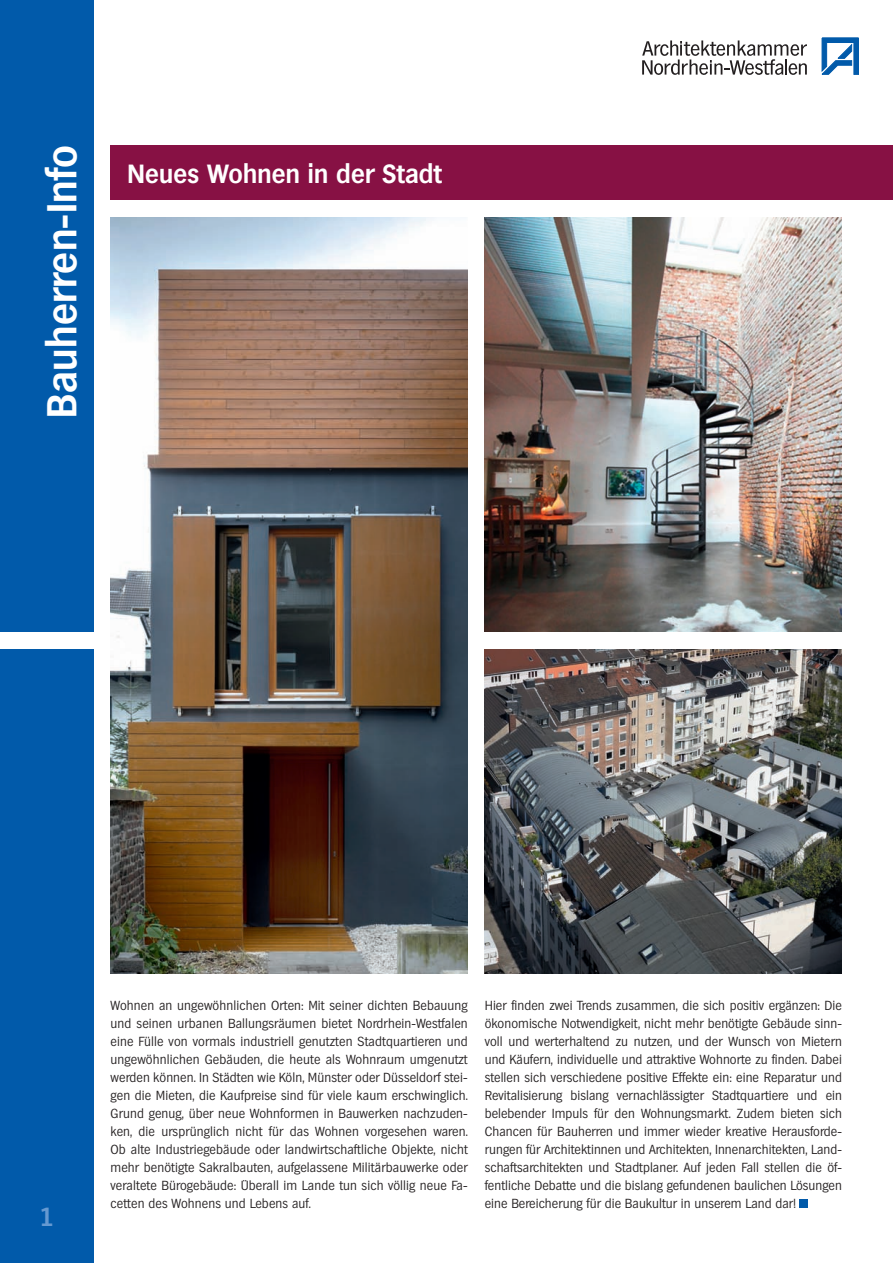
<style>
.page{position:relative;width:893px;height:1263px;background:#fff}
.page>*{position:absolute;margin:0;border:0;box-sizing:border-box;transform-origin:0 0}
.t1{font:600 40.5px "Hamburg TS";letter-spacing:.01em;color:#fff}
.t2{font:600 25.5px "Hamburg TS";letter-spacing:.01em;color:#fff}
.t3{font:600 25.5px "Hamburg TS";color:#6599d1}
.t4{font:300 12.75px/18px "Hamburg TS";letter-spacing:.005em;color:#231f20;text-align:justify}
</style>
<div class="page">
<div style="left:0;top:649px;width:94px;height:614px;background:#015aaa"></div>
<div style="left:111px;top:145px;width:782px;height:54px;background:#871144"></div>
<svg style="left:642px;top:40px;width:165px;height:35px"></svg>
<svg style="left:822px;top:38px;width:36px;height:36px"></svg>
<div style="left:0;top:0;width:94px;height:631px;background:#015aaa"></div>
<img style="left:485px;top:649px;width:357px;height:324px">
<img style="left:485px;top:217px;width:357px;height:414px">
<img style="left:111px;top:217px;width:357px;height:756px">
<div style="left:799px;top:1199px;width:9px;height:8px;background:#015aaa"></div>
<h1 class="t1" style="left:39px;top:418px;width:274px;rotate:-90deg">Bauherren-Info</h1>
<h2 class="t2" style="left:128px;top:159px;width:316px">Neues Wohnen in der Stadt</h2>
<h2 class="t3" style="left:40px;top:1202px;width:16px">1</h2>
<p class="t4" style="left:111px;top:996px;width:359px">Wohnen an ungewöhnlichen Orten: Mit seiner dichten Bebauung und seinen urbanen Ballungsräumen bietet Nordrhein-Westfalen eine Fülle von vormals industriell genutzten Stadtquartieren und ungewöhnlichen Gebäuden, die heute als Wohnraum umgenutzt werden können. In Städten wie Köln, Münster oder Düsseldorf stei&shy;gen die Mieten, die Kaufpreise sind für viele kaum erschwinglich.<br>Grund genug, über neue Wohnformen in Bauwerken nachzuden&shy;ken, die ursprünglich nicht für das Wohnen vorgesehen waren.<br>Ob alte Industriegebäude oder landwirtschaftliche Objekte, nicht mehr benötigte Sakralbauten, aufgelassene Militärbauwerke oder veraltete Bürogebäude: Überall im Lande tun sich völlig neue Fa&shy;cetten des Wohnens und Lebens auf.</p>
<p class="t4" style="left:485px;top:996px;width:359px">Hier finden zwei Trends zusammen, die sich positiv ergänzen: Die ökonomische Notwendigkeit, nicht mehr benötigte Gebäude sinn&shy;voll und werterhaltend zu nutzen, und der Wunsch von Mietern und Käufern, individuelle und attraktive Wohnorte zu finden. Dabei stellen sich verschiedene positive Effekte ein: eine Reparatur und Revitalisierung bislang vernachlässigter Stadtquartiere und ein belebender Impuls für den Wohnungsmarkt. Zudem bieten sich Chancen für Bauherren und immer wieder kreative Herausforde&shy;rungen für Architektinnen und Architekten, Innenarchitekten, Land&shy;schaftsarchitekten und Stadtplaner. Auf jeden Fall stellen die öf&shy;fentliche Debatte und die bislang gefundenen baulichen Lösungen eine Bereicherung für die Baukultur in unserem Land dar!</p>
</div>
